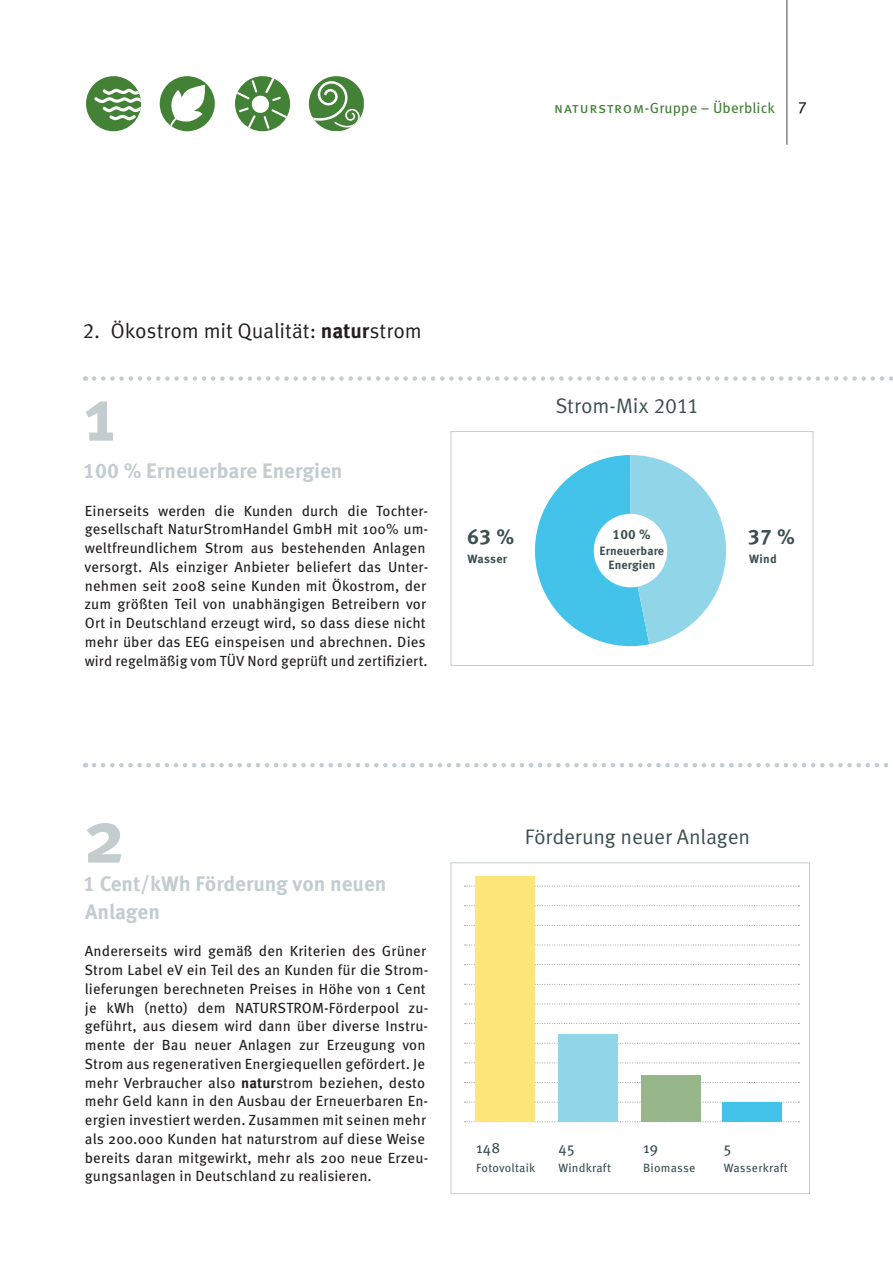
<style>
.page{position:relative;width:893px;height:1263px;background:#fff}
.page>*{position:absolute;margin:0;border:0;box-sizing:border-box;transform-origin:0 0}
.t1{font:700 75px "Meta Pro";color:#c3cccf}
.t2{font:700 21px/28px "Meta Pro";color:#c3cccf}
.t3{font:21px "Meta Pro";letter-spacing:-.005em;color:#3d4f51}
.t4{font:21px "Meta Pro";letter-spacing:-.005em;color:#231f20}
.t5{font:700 21px "Meta Pro";color:#3d4f51}
.t6{font:16.5px "Meta Pro";color:#231f20}
.t7{font:15px "Meta Pro";color:#3d4f51}
.t8{font:14.7px/18.8px "Meta Pro";letter-spacing:.01em;color:#231f20}
.t9{font:14.7px "Meta Pro";letter-spacing:.015em;color:#438136}
.t10{font:700 13.5px "Meta Pro";color:#3d4f51}
.t11{font:12px "Meta Pro";letter-spacing:.02em;color:#3d4f51}
.t12{font:700 12px/13.5px "Meta Pro";letter-spacing:.01em;color:#3d4f51;text-align:center}
.s1{font-weight:700}
</style>
<div class="page">
<div style="left:451px;top:431px;width:362px;height:235px;border:1px solid #c3cccf"></div>
<svg style="left:94px;top:376px;width:799px;height:5px"></svg>
<svg style="left:94px;top:763px;width:795px;height:4px"></svg>
<div style="left:160px;top:76px;width:55px;height:55px;background:#438136;border-radius:50%"></div>
<div style="left:86px;top:76px;width:55px;height:55px;background:#438136;border-radius:50%"></div>
<svg style="left:309px;top:76px;width:55px;height:55px"></svg>
<svg style="left:94px;top:89px;width:47px;height:31px"></svg>
<svg style="left:235px;top:77px;width:54px;height:54px"></svg>
<svg style="left:169px;top:85px;width:37px;height:45px"></svg>
<svg style="left:535px;top:455px;width:191px;height:191px"></svg>
<div style="left:451px;top:862px;width:359px;height:332px;border:1px solid #c3cccf"></div>
<svg style="left:465px;top:925px;width:334px;height:1px"></svg>
<svg style="left:465px;top:905px;width:334px;height:1px"></svg>
<svg style="left:465px;top:886px;width:334px;height:1px"></svg>
<svg style="left:465px;top:945px;width:334px;height:1px"></svg>
<svg style="left:465px;top:964px;width:334px;height:1px"></svg>
<svg style="left:465px;top:984px;width:334px;height:1px"></svg>
<svg style="left:465px;top:1003px;width:334px;height:1px"></svg>
<svg style="left:465px;top:1023px;width:334px;height:1px"></svg>
<svg style="left:465px;top:1043px;width:334px;height:1px"></svg>
<svg style="left:465px;top:1062px;width:334px;height:1px"></svg>
<svg style="left:465px;top:1082px;width:334px;height:1px"></svg>
<svg style="left:465px;top:1102px;width:334px;height:1px"></svg>
<svg style="left:465px;top:1121px;width:334px;height:1px"></svg>
<div style="left:475px;top:876px;width:60px;height:246px;background:#ffe679"></div>
<div style="left:558px;top:1034px;width:60px;height:88px;background:#90d6e8"></div>
<div style="left:641px;top:1076px;width:60px;height:46px;background:#97b68a"></div>
<div style="left:722px;top:1102px;width:60px;height:20px;background:#44c3ea"></div>
<hr style="left:787px;top:0;width:1px;height:145px;background:#3d4f51">
<p class="t9" style="left:554px;top:98px;width:222px">naturstrom-Gruppe – Überblick</p>
<p class="t6" style="left:798px;top:96px;width:11px">7</p>
<h2 class="t4" style="left:83px;top:317px;width:341px">2. Ökostrom mit Qualität: <span class="s1">natur</span>strom</h2>
<h1 class="t1" style="left:84px;top:367px;width:34px">1</h1>
<h2 class="t2" style="left:83px;top:457px;width:261px">100 % Erneuerbare Energien</h2>
<p class="t8" style="left:84px;top:502px;width:345px">Einerseits werden die Kunden durch die Tochter&shy;gesellschaft NaturStromHandel GmbH mit 100% um&shy;weltfreundlichem Strom aus bestehenden Anlagen versorgt. Als einziger Anbieter beliefert das Unter&shy;nehmen seit 2008 seine Kunden mit Ökostrom, der zum größten Teil von unabhängigen Betreibern vor Ort in Deutschland erzeugt wird, so dass diese nicht mehr über das EEG einspeisen und abrechnen. Dies wird regelmäßig vom TÜV Nord geprüft und zertifiziert.</p>
<h2 class="t5" style="left:467px;top:523px;width:49px">63 %</h2>
<p class="t12" style="left:467px;top:552px;width:41px">Wasser</p>
<h2 class="t3" style="left:555px;top:392px;width:145px">Strom-Mix 2011</h2>
<p class="t10" style="left:613px;top:525px;width:40px">100 %</p>
<p class="t12" style="left:599px;top:544px;width:66px">Erneuerbare<br>Energien</p>
<h2 class="t5" style="left:748px;top:523px;width:49px">37 %</h2>
<p class="t12" style="left:749px;top:552px;width:29px">Wind</p>
<h1 class="t1" style="left:83px;top:789px;width:44px">2</h1>
<h2 class="t2" style="left:83px;top:870px;width:305px">1 Cent/kWh Förderung von neuen<br>Anlagen</h2>
<p class="t8" style="left:84px;top:942px;width:345px">Andererseits wird gemäß den Kriterien des Grüner Strom Label eV ein Teil des an Kunden für die Strom&shy;lieferungen berechneten Preises in Höhe von 1 Cent je kWh (netto) dem NATURSTROM-Förderpool zu&shy;geführt, aus diesem wird dann über diverse Instru&shy;mente der Bau neuer Anlagen zur Erzeugung von Strom aus regenerativen Energiequellen gefördert. Je mehr Verbraucher also <span class="s1">natur</span>strom beziehen, desto mehr Geld kann in den Ausbau der Erneuerbaren En&shy;ergien investiert werden. Zusammen mit seinen mehr als 200.000 Kunden hat naturstrom auf diese Weise bereits daran mitgewirkt, mehr als 200 neue Erzeu&shy;gungsanlagen in Deutschland zu realisieren.</p>
<h2 class="t3" style="left:525px;top:823px;width:227px">Förderung neuer Anlagen</h2>
<p class="t7" style="left:476px;top:1138px;width:26px">148</p>
<p class="t11" style="left:476px;top:1160px;width:61px">Fotovoltaik</p>
<p class="t7" style="left:558px;top:1138px;width:18px">45</p>
<p class="t11" style="left:558px;top:1160px;width:54px">Windkraft</p>
<p class="t7" style="left:643px;top:1138px;width:16px">19</p>
<p class="t11" style="left:643px;top:1160px;width:54px">Biomasse</p>
<p class="t7" style="left:724px;top:1138px;width:9px">5</p>
<p class="t11" style="left:724px;top:1160px;width:66px">Wasserkraft</p>
</div>
